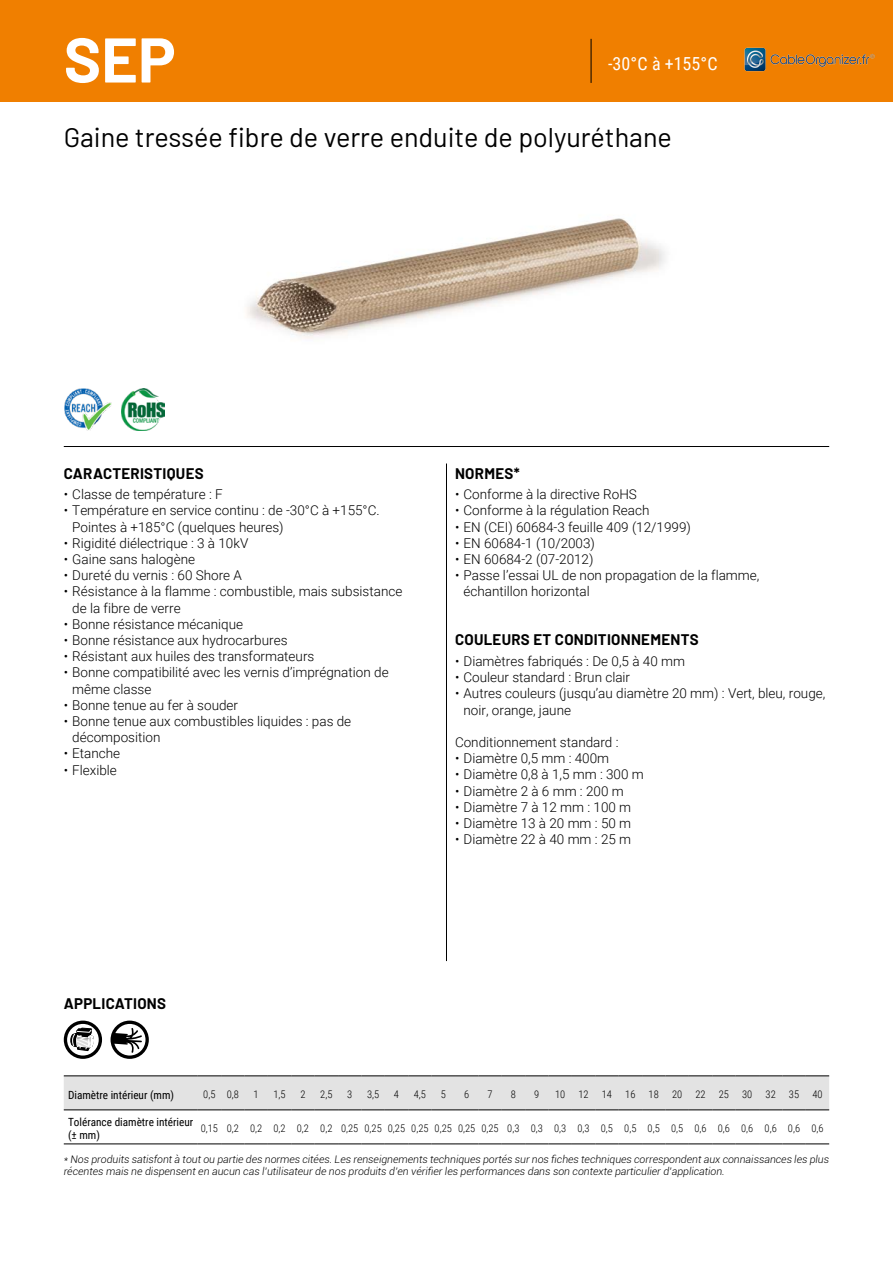
<style>
.page{position:relative;width:893px;height:1263px;background:#fff}
.page>*{position:absolute;margin:0;border:0;box-sizing:border-box;transform-origin:0 0}
.t1{font:700 63px "Barlow";color:#fff}
.t2{font:27px "Barlow";color:#000}
.t3{font:18px "Roboto Condensed";color:#fff}
.t4{font:700 15px "Barlow";letter-spacing:.02em;color:#000}
.t5{font:300 13.5px/16.2px "Roboto";color:#000}
.t6{font:11.25px/13.5px "Roboto Condensed";color:#000}
.t7{font:italic 300 10.5px/12.6px "Roboto";color:#000}
.t8{font:300 10.5px "Roboto Condensed";color:#000}
</style>
<div class="page">
<div style="left:0;top:0;width:893px;height:102px;background:#f07f00"></div>
<hr style="left:591px;top:39px;width:1px;height:44px;background:#000">
<hr style="left:64px;top:446px;width:765px;height:1px;background:#000">
<hr style="left:446px;top:463px;width:1px;height:498px;background:#000">
<img style="left:247px;top:218px;width:418px;height:120px">
<img style="left:64px;top:389px;width:47px;height:41px">
<img style="left:122px;top:389px;width:42px;height:41px">
<svg style="left:64px;top:1075px;width:765px;height:35px;background:#d8d8d8"></svg>
<hr style="left:64px;top:1143px;width:134px;height:1px;background:#000">
<svg style="left:198px;top:1143px;width:631px;height:1px"></svg>
<div style="left:64px;top:1020px;width:38px;height:39px;border:3px solid #000;border-radius:50%"></div>
<svg style="left:70px;top:1027px;width:24px;height:24px"></svg>
<div style="left:111px;top:1020px;width:38px;height:39px;border:3px solid #000;border-radius:50%"></div>
<svg style="left:113px;top:1028px;width:29px;height:25px"></svg>
<img style="left:744px;top:47px;width:131px;height:25px">
<h1 class="t1" style="left:64px;top:13px;width:113px">SEP</h1>
<h3 class="t3" style="left:608px;top:51px;width:111px">-30°C à +155°C</h3>
<h2 class="t2" style="left:64px;top:118px;width:609px">Gaine tressée fibre de verre enduite de polyuréthane</h2>
<p class="t4" style="left:64px;top:462px;width:141px">CARACTERISTIQUES</p>
<p class="t5" style="left:64px;top:486px;width:160px">• Classe de température : F</p>
<p class="t5" style="left:72px;top:502px;width:309px;text-indent:-9px">• Température en service continu : de -30°C à +155°C.<br>Pointes à +185°C (quelques heures)</p>
<p class="t5" style="left:64px;top:534px;width:186px">• Rigidité diélectrique : 3 à 10kV</p>
<p class="t5" style="left:64px;top:551px;width:133px">• Gaine sans halogène</p>
<p class="t5" style="left:64px;top:567px;width:180px">• Dureté du vernis : 60 Shore A</p>
<p class="t5" style="left:72px;top:583px;width:332px;text-indent:-9px">• Résistance à la flamme : combustible, mais subsistance de la fibre de verre</p>
<p class="t5" style="left:64px;top:615px;width:181px">• Bonne résistance mécanique</p>
<p class="t5" style="left:64px;top:632px;width:225px">• Bonne résistance aux hydrocarbures</p>
<p class="t5" style="left:64px;top:648px;width:252px">• Résistant aux huiles des transformateurs</p>
<p class="t5" style="left:72px;top:664px;width:318px;text-indent:-9px">• Bonne compatibilité avec les vernis d’imprégnation de même classe</p>
<p class="t5" style="left:64px;top:696px;width:176px">• Bonne tenue au fer à souder</p>
<p class="t5" style="left:72px;top:713px;width:280px;text-indent:-9px">• Bonne tenue aux combustibles liquides : pas de décomposition</p>
<p class="t5" style="left:64px;top:745px;width:58px">• Etanche</p>
<p class="t5" style="left:64px;top:761px;width:55px">• Flexible</p>
<p class="t4" style="left:455px;top:462px;width:66px">NORMES*</p>
<p class="t5" style="left:455px;top:486px;width:183px">• Conforme à la directive RoHS</p>
<p class="t5" style="left:455px;top:502px;width:196px">• Conforme à la régulation Reach</p>
<p class="t5" style="left:455px;top:518px;width:237px">• EN (CEI) 60684-3 feuille 409 (12/1999)</p>
<p class="t5" style="left:455px;top:534px;width:142px">• EN 60684-1 (10/2003)</p>
<p class="t5" style="left:455px;top:551px;width:140px">• EN 60684-2 (07-2012)</p>
<p class="t5" style="left:463px;top:567px;width:297px;text-indent:-9px">• Passe l’essai UL de non propagation de la flamme, échantillon horizontal</p>
<p class="t4" style="left:455px;top:629px;width:245px">COULEURS ET CONDITIONNEMENTS</p>
<p class="t5" style="left:455px;top:653px;width:231px">• Diamètres fabriqués : De 0,5 à 40 mm</p>
<p class="t5" style="left:455px;top:669px;width:177px">• Couleur standard : Brun clair</p>
<p class="t5" style="left:463px;top:685px;width:363px;text-indent:-9px">• Autres couleurs (jusqu’au diamètre 20 mm) : Vert, bleu, rouge, noir, orange, jaune</p>
<p class="t5" style="left:455px;top:734px;width:165px">Conditionnement standard :</p>
<p class="t5" style="left:455px;top:750px;width:156px">• Diamètre 0,5 mm : 400m</p>
<p class="t5" style="left:455px;top:766px;width:190px">• Diamètre 0,8 à 1,5 mm : 300 m</p>
<p class="t5" style="left:455px;top:782px;width:170px">• Diamètre 2 à 6 mm : 200 m</p>
<p class="t5" style="left:455px;top:798px;width:178px">• Diamètre 7 à 12 mm : 100 m</p>
<p class="t5" style="left:455px;top:815px;width:178px">• Diamètre 13 à 20 mm : 50 m</p>
<p class="t5" style="left:455px;top:831px;width:178px">• Diamètre 22 à 40 mm : 25 m</p>
<p class="t4" style="left:64px;top:992px;width:104px">APPLICATIONS</p>
<p class="t6" style="left:68px;top:1088px;width:108px">Diamètre intérieur (mm)</p>
<p class="t8" style="left:203px;top:1087px;width:37px">0,5 0,8</p>
<p class="t8" style="left:254px;top:1087px;width:7px">1</p>
<p class="t8" style="left:273px;top:1087px;width:14px">1,5</p>
<p class="t8" style="left:300px;top:1087px;width:7px">2</p>
<p class="t8" style="left:320px;top:1087px;width:14px">2,5</p>
<p class="t8" style="left:347px;top:1087px;width:7px">3</p>
<p class="t8" style="left:367px;top:1087px;width:14px">3,5</p>
<p class="t8" style="left:394px;top:1087px;width:7px">4</p>
<p class="t8" style="left:414px;top:1087px;width:14px">4,5</p>
<p class="t8" style="left:441px;top:1087px;width:7px">5</p>
<p class="t8" style="left:464px;top:1087px;width:7px">6</p>
<p class="t8" style="left:487px;top:1087px;width:7px">7</p>
<p class="t8" style="left:511px;top:1087px;width:7px">8</p>
<p class="t8" style="left:534px;top:1087px;width:7px">9</p>
<p class="t8" style="left:555px;top:1087px;width:12px">10</p>
<p class="t8" style="left:578px;top:1087px;width:12px">12</p>
<p class="t8" style="left:602px;top:1087px;width:12px">14</p>
<p class="t8" style="left:625px;top:1087px;width:12px">16</p>
<p class="t8" style="left:649px;top:1087px;width:12px">18</p>
<p class="t8" style="left:672px;top:1087px;width:12px">20</p>
<p class="t8" style="left:695px;top:1087px;width:12px">22</p>
<p class="t8" style="left:719px;top:1087px;width:12px">25</p>
<p class="t8" style="left:742px;top:1087px;width:12px">30</p>
<p class="t8" style="left:766px;top:1087px;width:12px">32</p>
<p class="t8" style="left:789px;top:1087px;width:12px">35</p>
<p class="t8" style="left:812px;top:1087px;width:12px">40</p>
<p class="t6" style="left:68px;top:1115px;width:127px">Tolérance diamètre intérieur (± mm)</p>
<p class="t8" style="left:201px;top:1121px;width:624px">0,15 0,2 0,2 0,2 0,2 0,2 0,25 0,25 0,25 0,25 0,25 0,25 0,25 0,3 0,3 0,3 0,3 0,5 0,5 0,5 0,5 0,6 0,6 0,6 0,6 0,6 0,6</p>
<p class="t7" style="left:64px;top:1152px;width:767px">* Nos produits satisfont à tout ou partie des normes citées. Les renseignements techniques portés sur nos fiches techniques correspondent aux connaissances les plus récentes mais ne dispensent en aucun cas l’utilisateur de nos produits d’en vérifier les performances dans son contexte particulier d’application.</p>
</div>
